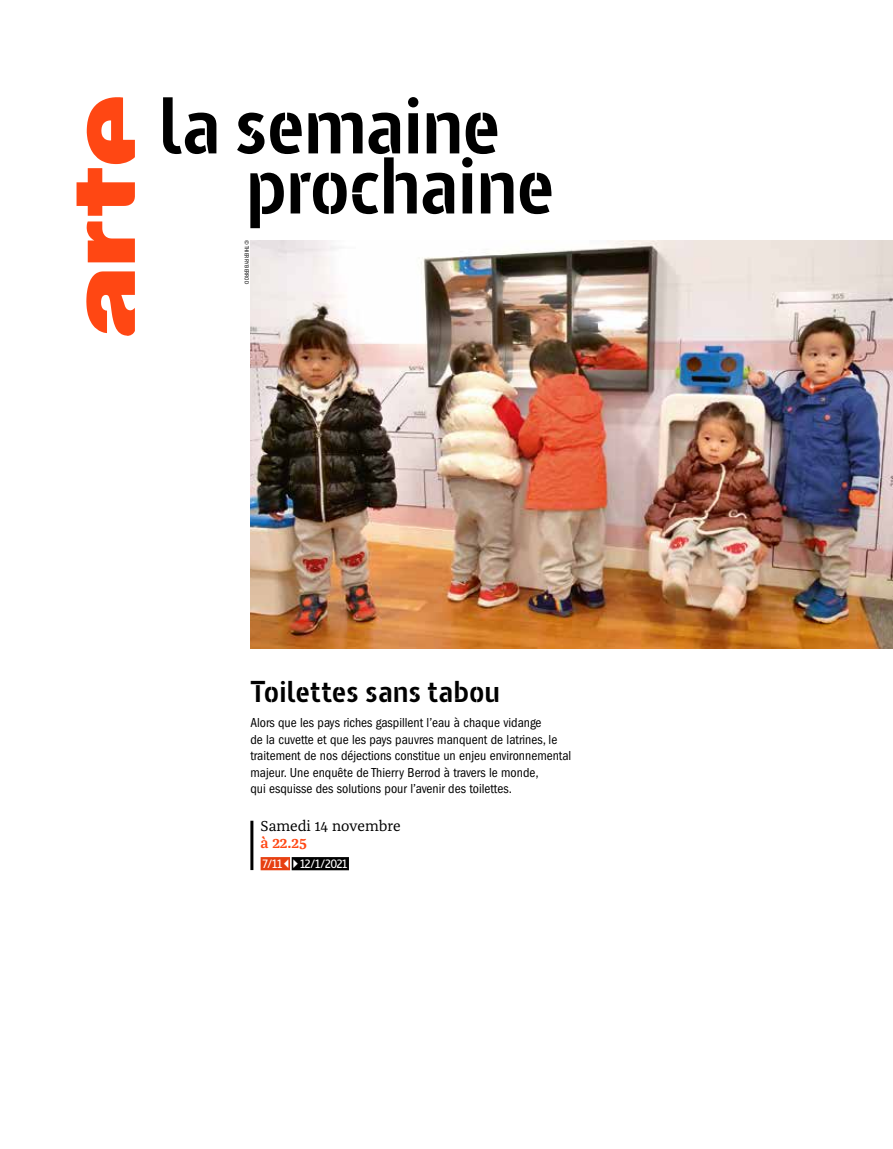
<style>
.page{position:relative;width:893px;height:1149px;background:#fff}
.page>*{position:absolute;margin:0;border:0;box-sizing:border-box;transform-origin:0 0}
.t1{font:700 79.5px/60px "Barna Stencil";color:#000}
.t2{font:700 30px "Barna Stencil";letter-spacing:.02em;color:#000}
.t3{font:15px "Franziska OT";color:#000}
.t4{font:600 15px "Franziska OT";color:#ff4713}
.t5{font:condensed 13.5px/16.5px "ITC Franklin Gothic Std";color:#000}
.t6{font:600 12px "Barna";letter-spacing:-.03em;color:#fff}
.t7{font:condensed 6px "ITC Franklin Gothic Std";color:#000}
</style>
<div class="page">
<svg style="left:86px;top:271px;width:49px;height:65px"></svg>
<svg style="left:77px;top:97px;width:58px;height:165px"></svg>
<div style="left:261px;top:856px;width:29px;height:14px;background:#e74011"></div>
<div style="left:292px;top:856px;width:57px;height:14px;background:#000"></div>
<hr style="left:250px;top:820px;width:3px;height:49px;background:#000">
<img style="left:250px;top:240px;width:643px;height:408px">
<svg style="left:284px;top:856px;width:14px;height:14px"></svg>
<h1 class="t1" style="left:246px;top:96px;width:309px;text-indent:-87px">la semaine prochaine</h1>
<p class="t7" style="left:250px;top:240px;width:46px;rotate:90deg">© THIERRY BERROD</p>
<h2 class="t2" style="left:250px;top:673px;width:251px">Toilettes sans tabou</h2>
<p class="t5" style="left:250px;top:714px;width:322px">Alors que les pays riches gaspillent l’eau à chaque vidange<br>de la cuvette et que les pays pauvres manquent de latrines, le traitement de nos déjections constitue un enjeu environnemental majeur. Une enquête de Thierry Berrod à travers le monde,<br>qui esquisse des solutions pour l’avenir des toilettes.</p>
<p class="t3" style="left:261px;top:817px;width:142px">Samedi 14 novembre</p>
<p class="t4" style="left:261px;top:833px;width:48px">à 22.25</p>
<p class="t6" style="left:263px;top:856px;width:21px">7/11</p>
<p class="t6" style="left:300px;top:856px;width:49px">12/1/2021</p>
</div>
